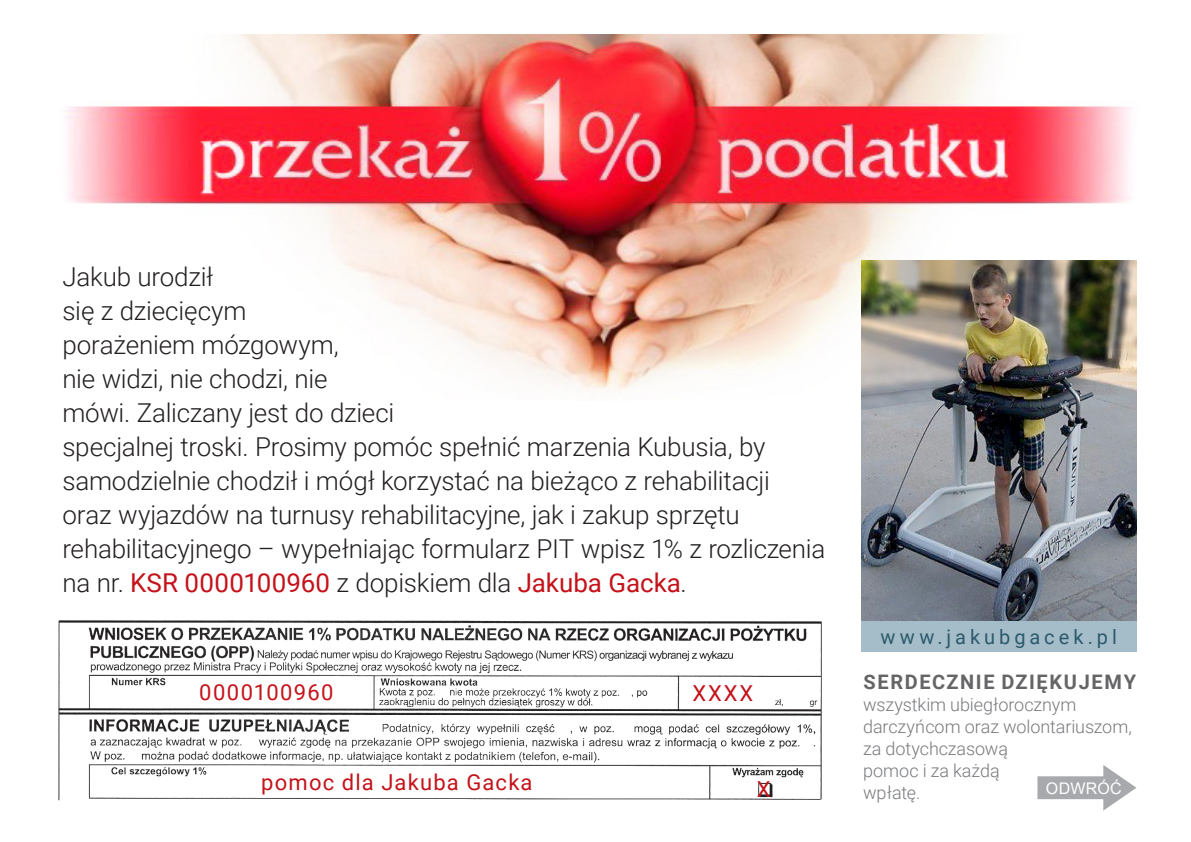
<style>
.page{position:relative;width:1191px;height:842px;background:#fff}
.page>*{position:absolute;margin:0;border:0;box-sizing:border-box;transform-origin:0 0}
.t1{font:300 26px/34px "Roboto";letter-spacing:-.01em;color:#231f20}
.t2{font:22px "Roboto";letter-spacing:.055em;color:#c4121a}
.t3{font:700 20px "Roboto";letter-spacing:.08em;color:#656568}
.t4{font:20px "Roboto";letter-spacing:.2em;color:#2c5a6c}
.t5{font:300 18px/22px "Roboto";letter-spacing:-.005em;color:#787a7d}
.t6{font:16px "Arial";letter-spacing:.02em;color:#fff}
.s1{font-weight:400;color:#c4121a}
</style>
<div class="page">
<img style="left:66px;top:34px;width:1071px;height:366px">
<img style="left:861px;top:261px;width:275px;height:361px">
<div style="left:861px;top:622px;width:275px;height:30px;background:#a5bdc9"></div>
<img style="left:58px;top:620px;width:764px;height:181px">
<svg style="left:1037px;top:765px;width:99px;height:46px"></svg>
<p class="t1" style="left:62px;top:259px;width:764px">Jakub urodził<br>się z dziecięcym<br>porażeniem mózgowym,<br>nie widzi, nie chodzi, nie<br>mówi. Zaliczany jest do dzieci<br>specjalnej troski. Prosimy pomóc spełnić marzenia Kubusia, by samodzielnie chodził i mógł korzystać na bieżąco z rehabilitacji oraz wyjazdów na turnusy rehabilitacyjne, jak i zakup sprzętu rehabilitacyjnego – wypełniając formularz PIT wpisz 1% z rozliczenia na nr. <span class="s1">KSR 0000100960</span> z dopiskiem dla <span class="s1">Jakuba Gacka</span>.</p>
<p class="t2" style="left:199px;top:677px;width:136px">0000100960</p>
<p class="t2" style="left:692px;top:677px;width:62px">XXXX</p>
<p class="t2" style="left:261px;top:767px;width:273px">pomoc dla Jakuba Gacka</p>
<p class="t2" style="left:757px;top:774px;width:15px">X</p>
<p class="t4" style="left:880px;top:623px;width:238px">www.jakubgacek.pl</p>
<p class="t3" style="left:863px;top:668px;width:274px">SERDECZNIE DZIĘKUJEMY</p>
<p class="t5" style="left:863px;top:693px;width:270px">wszystkim ubiegłorocznym darczyńcom oraz wolontariuszom, za dotychczasową<br>pomoc i za każdą<br>wpłatę.</p>
<p class="t6" style="left:1046px;top:778px;width:77px">ODWRÓĆ</p>
</div>
